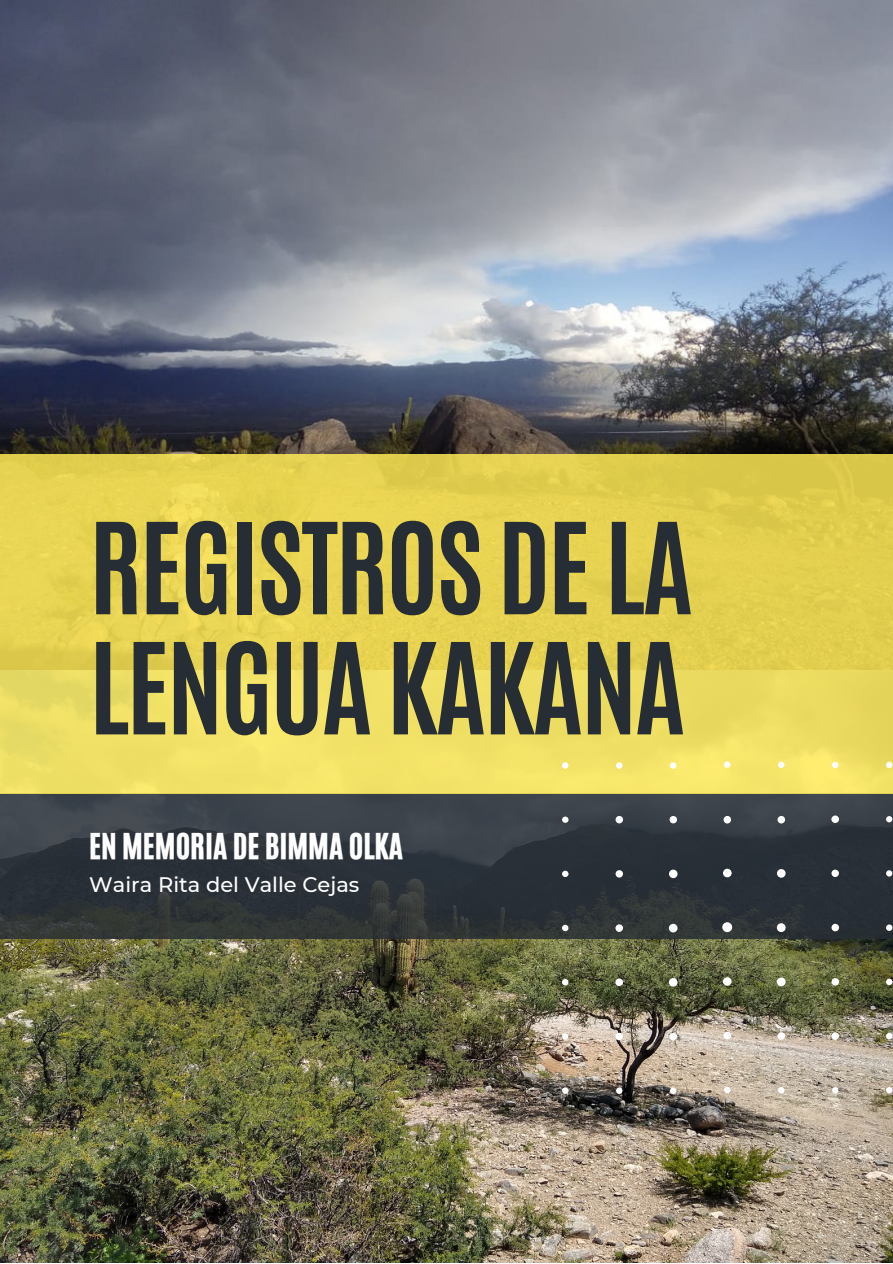
<style>
.page{position:relative;width:893px;height:1264px;background:#fff}
.page>*{position:absolute;margin:0;border:0;box-sizing:border-box;transform-origin:0 0}
.t1{font:700 107.55px/120px "Antonio";letter-spacing:-.025em;color:#272d34}
.t2{font:30px "CA Generated";color:#fff}
.t3{font:500 21px "Montserrat";color:#fff}
</style>
<div class="page">
<img style="left:0;top:938px;width:892px;height:324px">
<svg style="left:0;top:793px;width:562px;height:145px;background:#33393e"></svg>
<img style="left:0;top:0;width:892px;height:454px">
<svg style="left:0;top:454px;width:892px;height:339px;background:#e8d657"></svg>
<svg style="left:562px;top:761px;width:330px;height:332px;background:#6c6b55"></svg>
<p class="t1" style="left:89px;top:509px;width:605px">REGISTROS DE LA<br>LENGUA KAKANA</p>
<p class="t2" style="left:89px;top:825px;width:315px">EN MEMORIA DE BIMMA OLKA</p>
<p class="t3" style="left:89px;top:871px;width:272px">Waira Rita del Valle Cejas</p>
</div>
